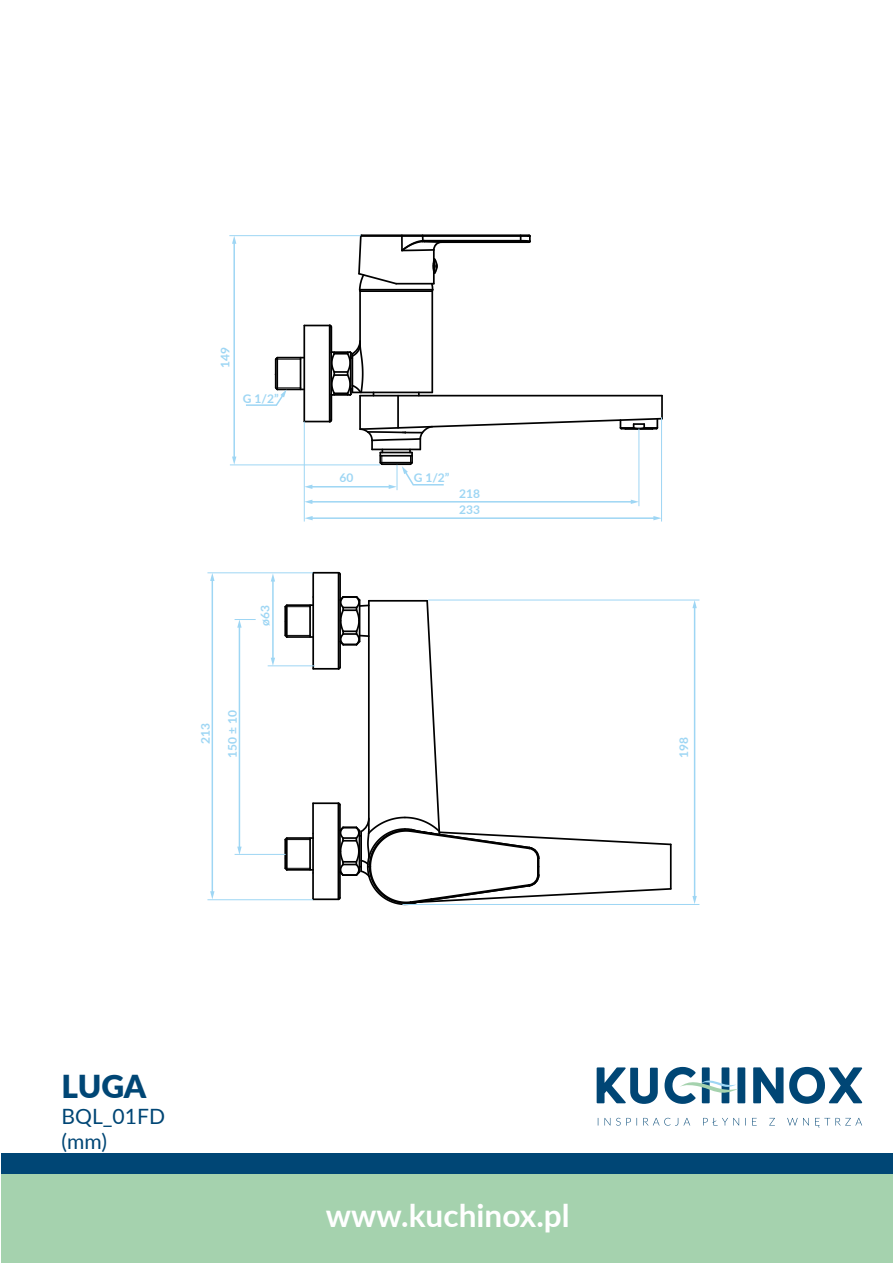
<style>
.page{position:relative;width:893px;height:1263px;background:#fff}
.page>*{position:absolute;margin:0;border:0;box-sizing:border-box;transform-origin:0 0}
.t1{font:700 31.65px "Lato";color:#fff}
.t2{font:900 31.65px "Lato";color:#004675}
.t3{font:21.15px/25.3px "Lato";color:#004675}
.t4{font:700 12px "Lato";color:#9ed6f4}
</style>
<div class="page">
<hr style="left:338px;top:573px;width:1px;height:96px;background:#000">
<hr style="left:339px;top:574px;width:2px;height:93px;background:#000">
<hr style="left:312px;top:803px;width:2px;height:96px;background:#000">
<hr style="left:312px;top:573px;width:2px;height:96px;background:#000">
<hr style="left:313px;top:898px;width:25px;height:2px;background:#000">
<hr style="left:313px;top:802px;width:25px;height:2px;background:#000">
<hr style="left:313px;top:668px;width:26px;height:2px;background:#000">
<svg style="left:337px;top:593px;width:336px;height:313px"></svg>
<hr style="left:313px;top:572px;width:26px;height:2px;background:#000">
<svg style="left:284px;top:833px;width:30px;height:40px"></svg>
<svg style="left:284px;top:597px;width:31px;height:42px"></svg>
<svg style="left:597px;top:1067px;width:265px;height:37px"></svg>
<svg style="left:598px;top:1118px;width:264px;height:9px"></svg>
<div style="left:1px;top:1174px;width:892px;height:89px;background:#a5d2ae"></div>
<div style="left:1px;top:1153px;width:892px;height:21px;background:#004675"></div>
<hr style="left:661px;top:417px;width:1px;height:104px;background:#9ed6f4">
<hr style="left:311px;top:517px;width:344px;height:2px;background:#9ed6f4">
<svg style="left:305px;top:516px;width:8px;height:4px"></svg>
<svg style="left:653px;top:516px;width:8px;height:4px"></svg>
<hr style="left:639px;top:429px;width:1px;height:77px;background:#9ed6f4">
<hr style="left:304px;top:421px;width:1px;height:100px;background:#9ed6f4">
<hr style="left:311px;top:501px;width:321px;height:1px;background:#9ed6f4">
<svg style="left:631px;top:500px;width:8px;height:4px"></svg>
<svg style="left:304px;top:500px;width:8px;height:4px"></svg>
<hr style="left:233px;top:242px;width:2px;height:216px;background:#9ed6f4">
<svg style="left:232px;top:457px;width:4px;height:7px"></svg>
<svg style="left:232px;top:236px;width:4px;height:8px"></svg>
<hr style="left:272px;top:580px;width:2px;height:79px;background:#9ed6f4">
<svg style="left:271px;top:658px;width:4px;height:7px"></svg>
<svg style="left:271px;top:573px;width:4px;height:8px"></svg>
<hr style="left:230px;top:464px;width:150px;height:1px;background:#9ed6f4">
<hr style="left:268px;top:665px;width:47px;height:1px;background:#9ed6f4">
<hr style="left:229px;top:235px;width:132px;height:1px;background:#9ed6f4">
<hr style="left:212px;top:579px;width:1px;height:314px;background:#9ed6f4">
<svg style="left:210px;top:891px;width:4px;height:8px"></svg>
<svg style="left:210px;top:573px;width:4px;height:8px"></svg>
<hr style="left:207px;top:572px;width:106px;height:1px;background:#9ed6f4">
<hr style="left:207px;top:899px;width:106px;height:1px;background:#9ed6f4">
<hr style="left:694px;top:607px;width:1px;height:290px;background:#9ed6f4">
<svg style="left:692px;top:896px;width:5px;height:8px"></svg>
<svg style="left:692px;top:601px;width:5px;height:7px"></svg>
<hr style="left:428px;top:600px;width:271px;height:1px;background:#9ed6f4">
<hr style="left:402px;top:904px;width:297px;height:1px;background:#9ed6f4">
<hr style="left:239px;top:626px;width:1px;height:222px;background:#9ed6f4">
<svg style="left:237px;top:847px;width:5px;height:7px"></svg>
<svg style="left:235px;top:619px;width:21px;height:9px"></svg>
<hr style="left:235px;top:854px;width:51px;height:1px;background:#9ed6f4">
<svg style="left:244px;top:234px;width:419px;height:256px"></svg>
<p class="t4" style="left:216px;top:368px;width:22px;rotate:-90deg">149</p>
<p class="t4" style="left:243px;top:389px;width:37px">G 1/2”</p>
<p class="t4" style="left:256px;top:626px;width:22px;rotate:-90deg">ø63</p>
<p class="t4" style="left:196px;top:744px;width:22px;rotate:-90deg">213</p>
<p class="t4" style="left:224px;top:758px;width:49px;rotate:-90deg">150 ± 10</p>
<p class="t4" style="left:340px;top:469px;width:15px">60</p>
<p class="t4" style="left:414px;top:469px;width:37px">G 1/2”</p>
<p class="t4" style="left:459px;top:485px;width:22px">218</p>
<p class="t4" style="left:459px;top:501px;width:22px">233</p>
<p class="t4" style="left:675px;top:758px;width:22px;rotate:-90deg">198</p>
<h1 class="t2" style="left:62px;top:1063px;width:86px">LUGA</h1>
<h2 class="t3" style="left:62px;top:1102px;width:105px">BQL_01FD (mm)</h2>
<h1 class="t1" style="left:326px;top:1192px;width:245px">www.kuchinox.pl</h1>
</div>
